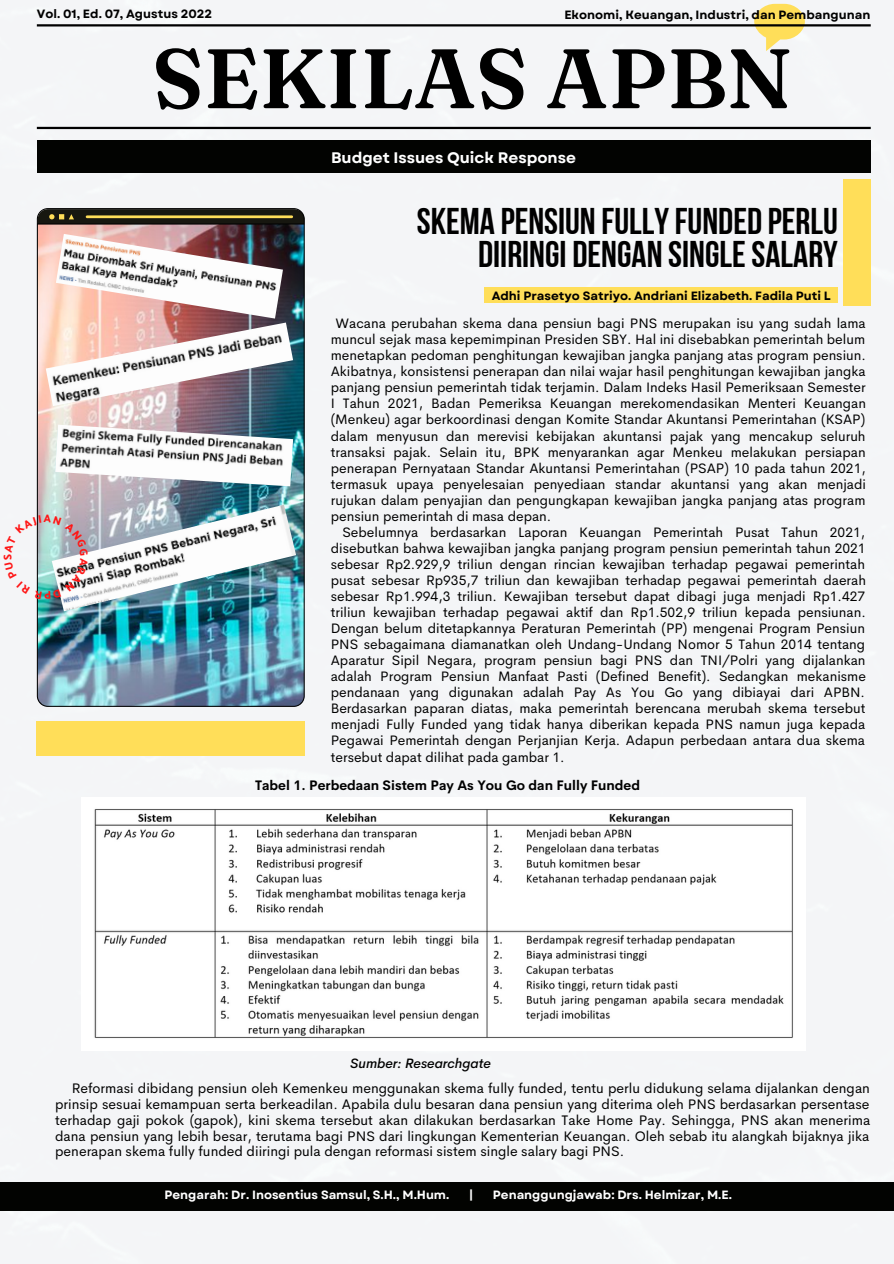
<style>
.page{position:relative;width:894px;height:1264px;background:#fff}
.page>*{position:absolute;margin:0;border:0;box-sizing:border-box;transform-origin:0 0}
.t1{font:600 84px "Fraunces 9 pt";color:#000}
.t2{font:37.05px/32.5px "Bebas Neue Cyrillic";color:#000;text-align:right}
.t3{font:700 15.3px "Garet";color:#fff}
.t4{font:13.95px/15.8px "Cerebri Sans";color:#000;text-align:justify}
.t5{font:13.8px/16px "Cerebri Sans";color:#000;text-align:justify}
.t6{font:700 13.5px "Cerebri Sans";color:#000}
.t7{font:italic 500 13.5px "Cerebri Sans";color:#000}
.t8{font:700 12px "Garet";color:#000}
.t9{font:700 12px "Garet";color:#fff}
.t10{font:800 10.95px "Catamaran";color:#ff1616}
</style>
<div class="page">
<div style="left:0;top:0;width:893px;height:1263px;background:#f4f5f7"></div>
<svg style="left:754px;top:4px;width:50px;height:47px"></svg>
<hr style="left:37px;top:24px;width:833px;height:2px;background:#000">
<div style="left:37px;top:140px;width:833px;height:33px;background:#020301"></div>
<hr style="left:37px;top:127px;width:833px;height:2px;background:#000">
<div style="left:0;top:1182px;width:893px;height:28px;background:#020301"></div>
<img style="left:37px;top:208px;width:267px;height:499px">
<svg style="left:38px;top:209px;width:266px;height:15px;background:#1f1e14"></svg>
<hr style="left:86px;top:215px;width:207px;height:3px;background:#ffde59">
<div style="left:37px;top:720px;width:268px;height:35px;background:#ffde59"></div>
<div style="left:843px;top:179px;width:27px;height:126px;background:#ffde59"></div>
<div style="left:484px;top:287px;width:354px;height:15px;background:#ffde59"></div>
<img style="left:52px;top:505px;width:244px;height:106px">
<img style="left:55px;top:424px;width:238px;height:62px">
<img style="left:46px;top:322px;width:247px;height:84px">
<img style="left:56px;top:234px;width:227px;height:84px">
<img style="left:82px;top:797px;width:723px;height:253px">
<svg style="left:4px;top:515px;width:84px;height:84px"></svg>
<p class="t10" style="left:1px;top:560px;width:7px;rotate:-90deg">S</p>
<p class="t8" style="left:37px;top:5px;width:177px">Vol. 01, Ed. 07, Agustus 2022</p>
<p class="t8" style="left:564px;top:6px;width:307px">Ekonomi, Keuangan, Industri, dan Pembangunan</p>
<h1 class="t1" style="left:152px;top:26px;width:641px">SEKILAS APBN</h1>
<p class="t3" style="left:331px;top:146px;width:246px">Budget Issues Quick Response</p>
<h2 class="t2" style="left:417px;top:209px;width:422px">SKEMA PENSIUN FULLYFUNDED PERLU<br>DIIRINGI DENGAN SINGLESALARY</h2>
<p class="t8" style="left:491px;top:287px;width:340px">Adhi Prasetyo Satriyo. Andriani Elizabeth. Fadila Puti L</p>
<p class="t5" style="left:331px;top:315px;width:536px;text-indent:5px">Wacana perubahan skema dana pensiun bagi PNS merupakan isu yang sudah lama muncul sejak masa kepemimpinan Presiden SBY. Hal ini disebabkan pemerintah belum menetapkan pedoman penghitungan kewajiban jangka panjang atas program pensiun.<br>Akibatnya, konsistensi penerapan dan nilai wajar hasil penghitungan kewajiban jangka panjang pensiun pemerintah tidak terjamin. Dalam Indeks Hasil Pemeriksaan Semester I Tahun 2021, Badan Pemeriksa Keuangan merekomendasikan Menteri Keuangan (Menkeu) agar berkoordinasi dengan Komite Standar Akuntansi Pemerintahan (KSAP) dalam menyusun dan merevisi kebijakan akuntansi pajak yang mencakup seluruh transaksi pajak. Selain itu, BPK menyarankan agar Menkeu melakukan persiapan penerapan Pernyataan Standar Akuntansi Pemerintahan (PSAP) 10 pada tahun 2021, termasuk upaya penyelesaian penyediaan standar akuntansi yang akan menjadi rujukan dalam penyajian dan pengungkapan kewajiban jangka panjang atas program pensiun pemerintah di masa depan.</p>
<p class="t5" style="left:331px;top:524px;width:536px;text-indent:12px">Sebelumnya berdasarkan Laporan Keuangan Pemerintah Pusat Tahun 2021, disebutkan bahwa kewajiban jangka panjang program pensiun pemerintah tahun 2021 sebesar Rp2.929,9 triliun dengan rincian kewajiban terhadap pegawai pemerintah pusat sebesar Rp935,7 triliun dan kewajiban terhadap pegawai pemerintah daerah sebesar Rp1.994,3 triliun. Kewajiban tersebut dapat dibagi juga menjadi Rp1.427 triliun kewajiban terhadap pegawai aktif dan Rp1.502,9 triliun kepada pensiunan.<br>Dengan belum ditetapkannya Peraturan Pemerintah (PP) mengenai Program Pensiun PNS sebagaimana diamanatkan oleh Undang-Undang Nomor 5 Tahun 2014 tentang Aparatur Sipil Negara, program pensiun bagi PNS dan TNI/Polri yang dijalankan adalah Program Pensiun Manfaat Pasti (Defined Benefit). Sedangkan mekanisme pendanaan yang digunakan adalah Pay As You Go yang dibiayai dari APBN.<br>Berdasarkan paparan diatas, maka pemerintah berencana merubah skema tersebut menjadi Fully Funded yang tidak hanya diberikan kepada PNS namun juga kepada Pegawai Pemerintah dengan Perjanjian Kerja. Adapun perbedaan antara dua skema tersebut dapat dilihat pada gambar 1.</p>
<p class="t6" style="left:255px;top:776px;width:386px">Tabel 1. Perbedaan Sistem Pay As You Go dan Fully Funded</p>
<p class="t7" style="left:350px;top:1054px;width:142px">Sumber: Researchgate</p>
<p class="t4" style="left:55px;top:1080px;width:816px;text-indent:17px">Reformasi dibidang pensiun oleh Kemenkeu menggunakan skema fully funded, tentu perlu didukung selama dijalankan dengan prinsip sesuai kemampuan serta berkeadilan. Apabila dulu besaran dana pensiun yang diterima oleh PNS berdasarkan persentase terhadap gaji pokok (gapok), kini skema tersebut akan dilakukan berdasarkan Take Home Pay. Sehingga, PNS akan menerima dana pensiun yang lebih besar, terutama bagi PNS dari lingkungan Kementerian Keuangan. Oleh sebab itu alangkah bijaknya jika penerapan skema fully funded diiringi pula dengan reformasi sistem single salary bagi PNS.</p>
<p class="t9" style="left:164px;top:1186px;width:286px">Pengarah: Dr. Inosentius Samsul, S.H., M.Hum.</p>
<p class="t9" style="left:469px;top:1186px;width:6px">|</p>
<p class="t9" style="left:493px;top:1186px;width:240px">Penanggungjawab: Drs. Helmizar, M.E.</p>
</div>
